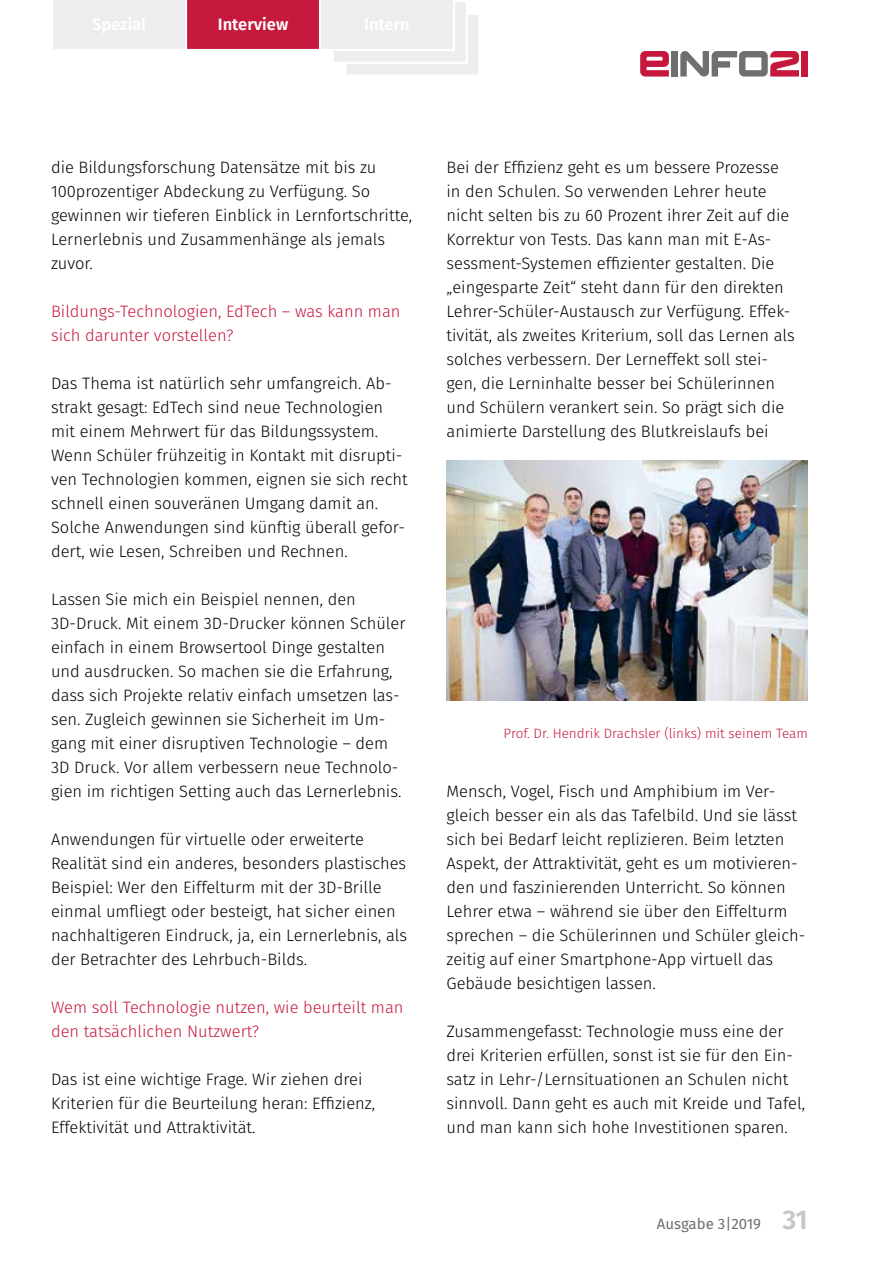
<style>
.page{position:relative;width:893px;height:1263px;background:#fff}
.page>*{position:absolute;margin:0;border:0;box-sizing:border-box;transform-origin:0 0}
.t1{font:300 16.5px/24px "Fira Sans";color:#000}
.t2{font:300 16.5px/24px "Fira Sans";color:#c6183d}
.t3{font:600 16.5px "Fira Sans";color:#fff}
.t4{font:15px "Fira Sans";color:#706f6f}
.t5{font:300 13.5px "Fira Sans";color:#c6183d}
.s1{font-weight:600;font-size:27px;color:#c6c6c6}
</style>
<div class="page">
<svg style="left:640px;top:51px;width:29px;height:26px"></svg>
<div style="left:801px;top:51px;width:7px;height:26px;background:#c6183d"></div>
<div style="left:671px;top:51px;width:7px;height:26px;background:#706f6f"></div>
<svg style="left:680px;top:51px;width:119px;height:26px"></svg>
<div style="left:344px;top:13px;width:137px;height:64px;background:#ededed;border:2px solid #fff"></div>
<div style="left:332px;top:0;width:136px;height:64px;background:#ededed;border:2px solid #fff"></div>
<svg style="left:53px;top:0;width:402px;height:51px"></svg>
<img style="left:446px;top:461px;width:362px;height:240px">
<p class="t3" style="left:218px;top:11px;width:72px">Interview</p>
<p class="t1" style="left:51px;top:155px;width:363px">die Bildungsforschung Datensätze mit bis zu 100prozentiger Abdeckung zu Verfügung. So gewinnen wir tieferen Einblick in Lernfortschritte, Lernerlebnis und Zusammenhänge als jemals zuvor.</p>
<p class="t2" style="left:51px;top:299px;width:351px">Bildungs-Technologien, EdTech – was kann man sich darunter vorstellen?</p>
<p class="t1" style="left:51px;top:371px;width:358px">Das Thema ist natürlich sehr umfangreich. Ab&shy;strakt gesagt: EdTech sind neue Technologien mit einem Mehrwert für das Bildungssystem.<br>Wenn Schüler frühzeitig in Kontakt mit disrupti&shy;ven Technologien kommen, eignen sie sich recht schnell einen souveränen Umgang damit an.<br>Solche Anwendungen sind künftig überall gefor&shy;dert, wie Lesen, Schreiben und Rechnen.</p>
<p class="t1" style="left:51px;top:587px;width:356px">Lassen Sie mich ein Beispiel nennen, den 3D-Druck. Mit einem 3D-Drucker können Schüler einfach in einem Browsertool Dinge gestalten und ausdrucken. So machen sie die Erfahrung, dass sich Projekte relativ einfach umsetzen las&shy;sen. Zugleich gewinnen sie Sicherheit im Um&shy;gang mit einer disruptiven Technologie – dem 3D Druck. Vor allem verbessern neue Technolo&shy;gien im richtigen Setting auch das Lernerlebnis.</p>
<p class="t1" style="left:51px;top:827px;width:358px">Anwendungen für virtuelle oder erweiterte Realität sind ein anderes, besonders plastisches Beispiel: Wer den Eiffelturm mit der 3D-Brille einmal umfliegt oder besteigt, hat sicher einen nachhaltigeren Eindruck, ja, ein Lernerlebnis, als der Betrachter des Lehrbuch-Bilds.</p>
<p class="t2" style="left:51px;top:995px;width:354px">Wem soll Technologie nutzen, wie beurteilt man den tatsächlichen Nutzwert?</p>
<p class="t1" style="left:51px;top:1067px;width:326px">Das ist eine wichtige Frage. Wir ziehen drei<br>Kriterien für die Beurteilung heran: Effizienz,<br>Effektivität und Attraktivität.</p>
<p class="t1" style="left:446px;top:155px;width:350px">Bei der Effizienz geht es um bessere Prozesse in den Schulen. So verwenden Lehrer heute nicht selten bis zu 60 Prozent ihrer Zeit auf die Korrektur von Tests. Das kann man mit E-As&shy;sessment-Systemen effizienter gestalten. Die „eingesparte Zeit“ steht dann für den direkten Lehrer--Schüler-Austausch zur Verfügung. Effek&shy;tivität, als zweites Kriterium, soll das Lernen als solches verbessern. Der Lerneffekt soll stei&shy;gen, die Lerninhalte besser bei Schülerinnen und Schülern verankert sein. So prägt sich die animierte Darstellung des Blutkreislaufs bei</p>
<p class="t5" style="left:504px;top:723px;width:306px">Prof. Dr. Hendrik Drachsler (links) mit seinem Team</p>
<p class="t1" style="left:446px;top:779px;width:360px">Mensch, Vogel, Fisch und Amphibium im Ver&shy;gleich besser ein als das Tafelbild. Und sie lässt sich bei Bedarf leicht replizieren. Beim letzten Aspekt, der Attraktivität, geht es um motivieren&shy;den und faszinierenden Unterricht. So können Lehrer etwa – während sie über den Eiffelturm sprechen – die Schülerinnen und Schüler gleich&shy;zeitig auf einer Smartphone--App virtuell das Gebäude besichtigen lassen.</p>
<p class="t1" style="left:446px;top:1019px;width:360px">Zusammengefasst: Technologie muss eine der drei Kriterien erfüllen, sonst ist sie für den Ein&shy;satz in Lehr-/Lernsituationen an Schulen nicht sinnvoll. Dann geht es auch mit Kreide und Tafel, und man kann sich hohe Investitionen sparen.</p>
<p class="t4" style="left:657px;top:1212px;width:153px">Ausgabe 3|2019 <span class="s1">31</span></p>
</div>
